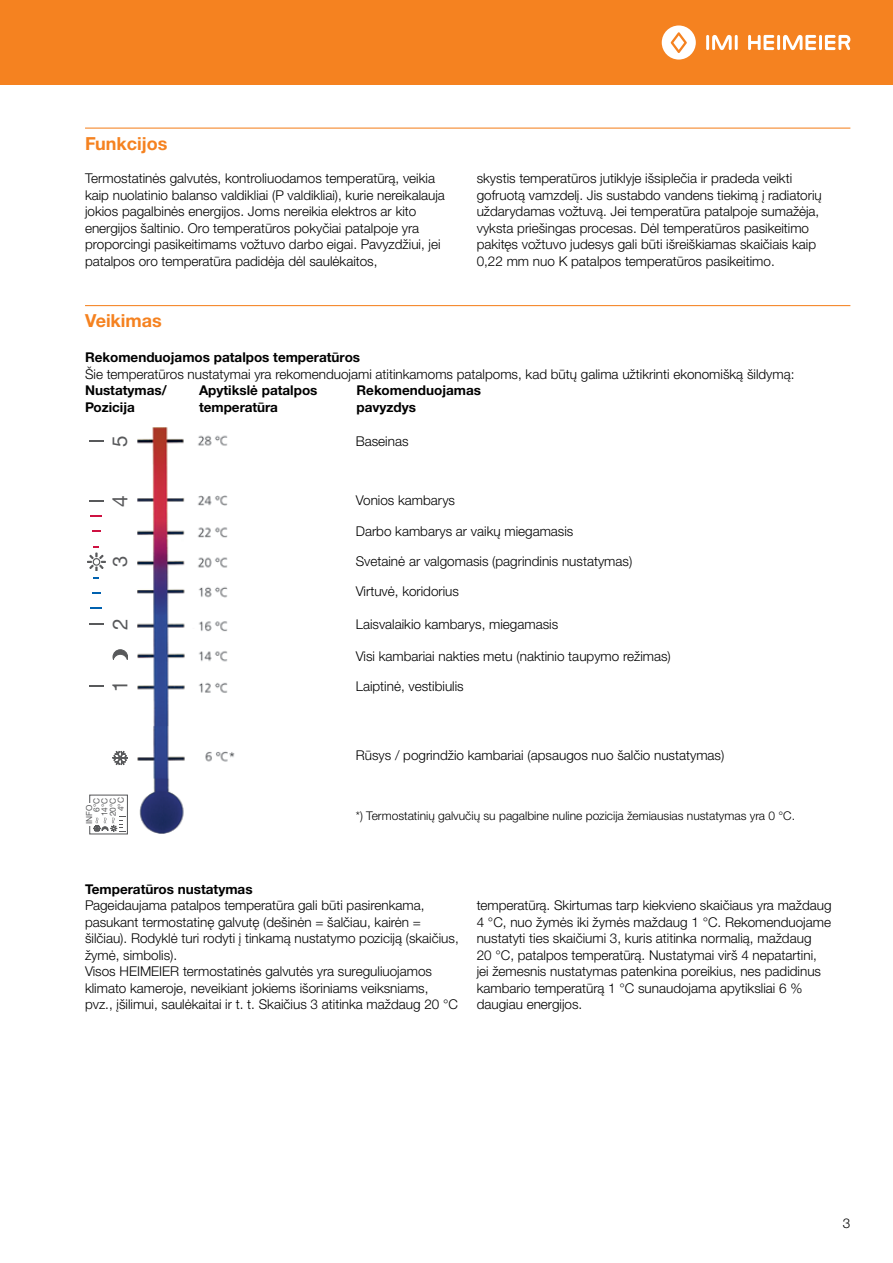
<style>
.page{position:relative;width:893px;height:1263px;background:#fff}
.page>*{position:absolute;margin:0;border:0;box-sizing:border-box;transform-origin:0 0}
.t1{font:21px "Helvetica Neue LT Com";color:#58595b}
.t2{font:20.7px "Helvetica Neue LT Com";color:#58595b}
.t3{font:20.25px "Helvetica Neue LT Com";color:#58595b}
.t4{font:700 18px "Helvetica Neue LTW1 G";color:#f58220}
.t5{font:300 13.5px/16.5px "Helvetica Neue LTW1 G";color:#000}
.t6{font:700 13.5px "Helvetica Neue LTW1 G";color:#000}
.t7{font:300 12px "Helvetica Neue LTW1 G";color:#000}
.t8{font:8.4px/8.1px "Helvetica Neue LT Com";color:#58595b}
</style>
<div class="page">
<div style="left:0;top:0;width:893px;height:85px;background:#f58220"></div>
<hr style="left:706px;top:35px;width:3px;height:15px;background:#fff">
<hr style="left:735px;top:35px;width:3px;height:15px;background:#fff">
<svg style="left:712px;top:35px;width:20px;height:15px"></svg>
<svg style="left:662px;top:25px;width:34px;height:35px"></svg>
<hr style="left:777px;top:35px;width:3px;height:15px;background:#fff">
<svg style="left:748px;top:35px;width:26px;height:15px"></svg>
<hr style="left:819px;top:35px;width:3px;height:15px;background:#fff">
<svg style="left:783px;top:35px;width:33px;height:15px"></svg>
<svg style="left:825px;top:35px;width:25px;height:15px"></svg>
<hr style="left:85px;top:128px;width:765px;height:1px;background:#f58220">
<hr style="left:85px;top:305px;width:765px;height:1px;background:#f58220">
<div style="left:89px;top:794px;width:39px;height:40px;border:1px solid #58595b"></div>
<div style="left:86px;top:803px;width:9px;height:23px;background:#fff"></div>
<svg style="left:94px;top:816px;width:31px;height:16px"></svg>
<svg style="left:113px;top:751px;width:15px;height:13px"></svg>
<svg style="left:113px;top:650px;width:15px;height:9px"></svg>
<svg style="left:87px;top:553px;width:18px;height:18px"></svg>
<svg style="left:89px;top:623px;width:15px;height:2px"></svg>
<svg style="left:89px;top:440px;width:15px;height:2px"></svg>
<svg style="left:89px;top:685px;width:15px;height:2px"></svg>
<svg style="left:92px;top:592px;width:9px;height:2px"></svg>
<svg style="left:91px;top:607px;width:11px;height:2px"></svg>
<svg style="left:91px;top:515px;width:11px;height:2px"></svg>
<svg style="left:89px;top:500px;width:15px;height:2px"></svg>
<img style="left:137px;top:427px;width:98px;height:407px">
<h3 class="t4" style="left:85px;top:132px;width:84px">Funkcijos</h3>
<p class="t5" style="left:85px;top:170px;width:361px">Termostatinės galvutės, kontroliuodamos temperatūrą, veikia kaip nuolatinio balanso valdikliai (P valdikliai), kurie nereikalauja jokios pagalbinės energijos. Joms nereikia elektros ar kito energijos šaltinio. Oro temperatūros pokyčiai patalpoje yra proporcingi pasikeitimams vožtuvo darbo eigai. Pavyzdžiui, jei patalpos oro temperatūra padidėja dėl saulėkaitos,</p>
<p class="t5" style="left:477px;top:170px;width:347px">skystis temperatūros jutiklyje išsiplečia ir pradeda veikti gofruotą vamzdelį. Jis sustabdo vandens tiekimą į radiatorių uždarydamas vožtuvą. Jei temperatūra patalpoje sumažėja, vyksta priešingas procesas. Dėl temperatūros pasikeitimo pakitęs vožtuvo judesys gali būti išreiškiamas skaičiais kaip 0,22 mm nuo K patalpos temperatūros pasikeitimo.</p>
<h3 class="t4" style="left:85px;top:310px;width:78px">Veikimas</h3>
<p class="t6" style="left:85px;top:349px;width:277px">Rekomenduojamos patalpos temperatūros</p>
<p class="t5" style="left:85px;top:366px;width:711px">Šie temperatūros nustatymai yra rekomenduojami atitinkamoms patalpoms, kad būtų galima užtikrinti ekonomišką šildymą:</p>
<p class="t6" style="left:85px;top:382px;width:83px">Nustatymas/</p>
<p class="t6" style="left:199px;top:382px;width:120px">Apytikslė patalpos</p>
<p class="t6" style="left:357px;top:382px;width:126px">Rekomenduojamas</p>
<p class="t6" style="left:85px;top:399px;width:51px">Pozicija</p>
<p class="t6" style="left:199px;top:399px;width:81px">temperatūra</p>
<p class="t6" style="left:357px;top:399px;width:61px">pavyzdys</p>
<p class="t5" style="left:356px;top:433px;width:54px">Baseinas</p>
<h2 class="t2" style="left:107px;top:447px;width:13px;rotate:-90deg">5</h2>
<h1 class="t1" style="left:107px;top:507px;width:13px;rotate:-90deg">4</h1>
<h3 class="t3" style="left:108px;top:567px;width:13px;rotate:-90deg">3</h3>
<h2 class="t2" style="left:107px;top:630px;width:13px;rotate:-90deg">2</h2>
<h1 class="t1" style="left:107px;top:692px;width:13px;rotate:-90deg">1</h1>
<p class="t8" style="left:85px;top:811px;width:16px;line-height:7.4px;text-indent:-13px;rotate:-90deg">INFO<br>6°C</p>
<p class="t8" style="left:100px;top:816px;width:20px;text-align:center;rotate:-90deg">14°C<br>20°C<br>4°C</p>
<p class="t5" style="left:356px;top:492px;width:101px">Vonios kambarys</p>
<p class="t5" style="left:356px;top:523px;width:219px">Darbo kambarys ar vaikų miegamasis</p>
<p class="t5" style="left:356px;top:553px;width:278px">Svetainė ar valgomasis (pagrindinis nustatymas)</p>
<p class="t5" style="left:356px;top:583px;width:105px">Virtuvė, koridorius</p>
<p class="t5" style="left:356px;top:616px;width:204px">Laisvalaikio kambarys, miegamasis</p>
<p class="t5" style="left:356px;top:648px;width:317px">Visi kambariai nakties metu (naktinio taupymo režimas)</p>
<p class="t5" style="left:356px;top:678px;width:109px">Laiptinė, vestibiulis</p>
<p class="t5" style="left:356px;top:747px;width:370px">Rūsys / pogrindžio kambariai (apsaugos nuo šalčio nustatymas)</p>
<p class="t7" style="left:356px;top:808px;width:441px">*) Termostatinių galvučių su pagalbine nuline pozicija žemiausias nustatymas yra 0 °C.</p>
<p class="t6" style="left:85px;top:881px;width:169px">Temperatūros nustatymas</p>
<p class="t5" style="left:85px;top:897px;width:375px">Pageidaujama patalpos temperatūra gali būti pasirenkama, pasukant termostatinę galvutę (dešinėn = šalčiau, kairėn = šilčiau). Rodyklė turi rodyti į tinkamą nustatymo poziciją (skaičius, žymė, simbolis).<br>Visos HEIMEIER termostatinės galvutės yra sureguliuojamos klimato kameroje, neveikiant jokiems išoriniams veiksniams, pvz., įšilimui, saulėkaitai ir t. t. Skaičius 3 atitinka maždaug 20 °C</p>
<p class="t5" style="left:477px;top:897px;width:356px">temperatūrą. Skirtumas tarp kiekvieno skaičiaus yra maždaug 4 °C, nuo žymės iki žymės maždaug 1 °C. Rekomenduojame nustatyti ties skaičiumi 3, kuris atitinka normalią, maždaug<br>20 °C, patalpos temperatūrą. Nustatymai virš 4 nepatartini, jei žemesnis nustatymas patenkina poreikius, nes padidinus kambario temperatūrą 1 °C sunaudojama apytiksliai 6 % daugiau energijos.</p>
<p class="t5" style="left:843px;top:1215px;width:9px">3</p>
</div>
